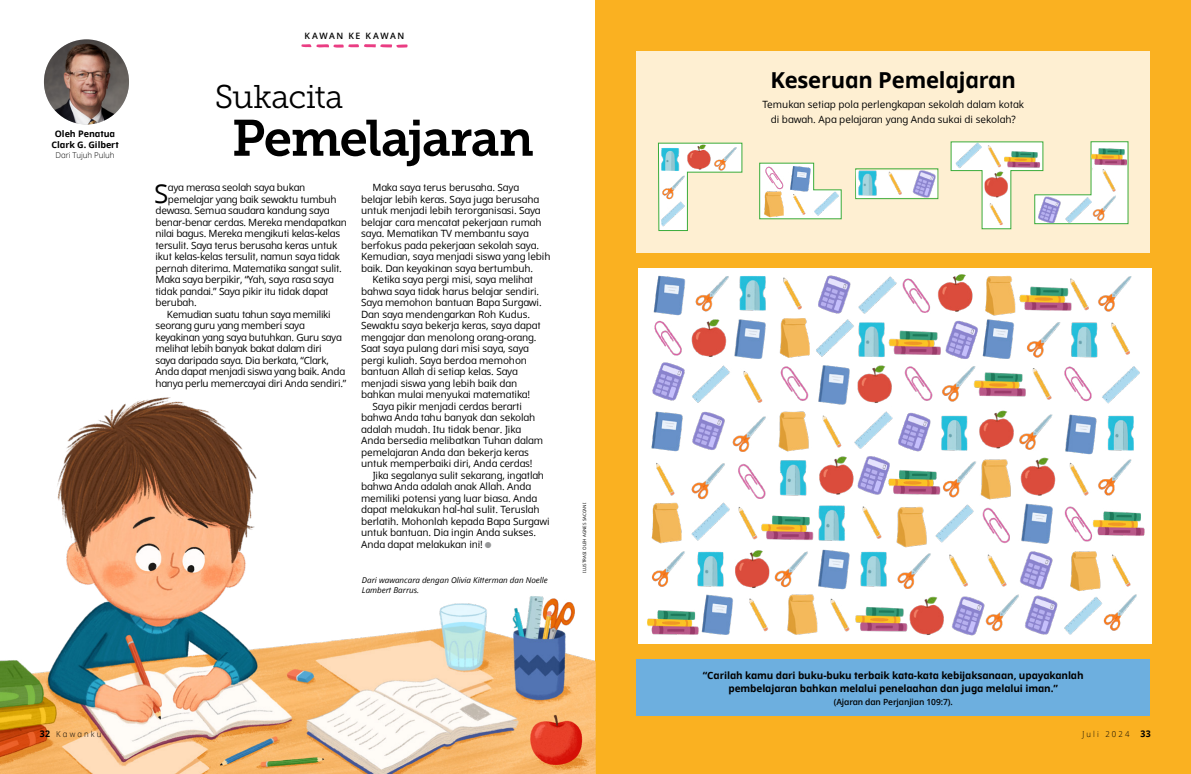
<style>
.page{position:relative;width:1191px;height:774px;background:#fff}
.page>*{position:absolute;margin:0;border:0;box-sizing:border-box;transform-origin:0 0}
.artcl1_h1_next_Museo{font:50.8px "Museo Slablds Lat 700";letter-spacing:-.03em;color:#000}
.artcl1_h1_next_Museo-2{font:32.8px "Museo Slablds Lat 300";letter-spacing:-.015em;color:#000}
.artcl1_p1_first{font:26.1px "Dots Solidlds Lat";color:#000}
.t1{font:700 22px "Dots Solidlds Lat";letter-spacing:-.01em;color:#000}
.artcl1_p1{font:10px/11.5px "Dots Solidlds Lat";letter-spacing:-.01em;color:#000}
.artcl1_p1_first-2{font:10px "Dots Solidlds Lat";letter-spacing:-.02em;color:#000}
.p1_aside_info_first__regular{font:700 10px/13px "Dots Solidlds Lat";letter-spacing:-.01em;color:#000;text-align:center}
.p2_first{font:10px/15px "Dots Solidlds Lat";color:#000;text-align:center}
.p1_author-name{font:700 9px/10.5px "Dots Solidlds Lat";letter-spacing:-.005em;color:#000;text-align:center}
.p1_series-title__articl1_and_articl2{font:600 8.8px "Dots Solidlds Lat";letter-spacing:.185em;color:#000}
.p1_aside_info_first__regular-2{font:600 8.5px "Dots Solidlds Lat";letter-spacing:-.01em;color:#000}
.t2{font:300 8.2px "Dots Solidlds Lat";letter-spacing:.28em;color:#000;scale:.95 1}
.artcl1_p1_event{font:italic 8px/10px "Dots Solidlds Lat";color:#000}
.p1_author-role{font:300 8px "Dots Solidlds Lat";letter-spacing:-.005em;color:#000}
.p1_figure_image_credit_first{font:4.5px "Dots Solidlds Lat";color:#000}
.s1{font-family:"Ding P Ilds Dpi";font-size:8.5px;color:#969798}
.s2{font-weight:700;font-size:9.2px}
</style>
<div class="page">
<div style="left:595px;top:0;width:596px;height:774px;background:#fab121"></div>
<div style="left:636px;top:51px;width:513px;height:201px;background:#feefd2"></div>
<div style="left:638px;top:268px;width:513px;height:375px;background:#fff"></div>
<div style="left:636px;top:659px;width:513px;height:57px;background:#6dafdf"></div>
<img style="left:44px;top:39px;width:85px;height:85px;border-radius:43px">
<svg style="left:759px;top:162px;width:83px;height:58px"></svg>
<img style="left:761px;top:165px;width:81px;height:53px">
<div style="left:855px;top:168px;width:83px;height:31px;border:1px solid #3bac3b"></div>
<img style="left:855px;top:170px;width:82px;height:28px">
<img style="left:0;top:397px;width:595px;height:377px">
<svg style="left:658px;top:142px;width:84px;height:89px"></svg>
<img style="left:660px;top:144px;width:79px;height:85px">
<svg style="left:950px;top:141px;width:178px;height:89px"></svg>
<img style="left:1035px;top:167px;width:92px;height:57px">
<img style="left:1091px;top:147px;width:35px;height:23px">
<svg style="left:301px;top:44px;width:107px;height:4px"></svg>
<img style="left:653px;top:274px;width:479px;height:41px">
<img style="left:654px;top:315px;width:476px;height:42px">
<img style="left:652px;top:357px;width:488px;height:47px">
<img style="left:651px;top:404px;width:483px;height:48px">
<img style="left:656px;top:452px;width:476px;height:46px">
<img style="left:651px;top:498px;width:494px;height:47px">
<img style="left:651px;top:545px;width:480px;height:45px">
<img style="left:647px;top:590px;width:490px;height:46px">
<p class="p1_author-name" style="left:51px;top:129px;width:69px">Oleh Penatua<br>Clark G. Gilbert</p>
<p class="p1_author-role" style="left:55px;top:149px;width:61px">Dari Tujuh Puluh</p>
<p class="p1_series-title__articl1_and_articl2" style="left:305px;top:30px;width:101px">KAWAN KE KAWAN</p>
<p class="artcl1_h1_next_Museo-2" style="left:215px;top:72px;width:130px">Sukacita</p>
<p class="artcl1_h1_next_Museo" style="left:232px;top:97px;width:304px">Pemelajaran</p>
<p class="artcl1_p1" style="left:361px;top:182px;width:191px;text-indent:11px">Maka saya terus berusaha. Saya belajar lebih keras. Saya juga berusaha untuk menjadi lebih terorganisasi. Saya belajar cara mencatat pekerjaan rumah saya. Mematikan TV membantu saya berfokus pada pekerjaan sekolah saya.<br>Kemudian, saya menjadi siswa yang lebih baik. Dan keyakinan saya bertumbuh.</p>
<p class="artcl1_p1" style="left:361px;top:274px;width:182px;text-indent:11px">Ketika saya pergi misi, saya melihat bahwa saya tidak harus belajar sendiri.<br>Saya memohon bantuan Bapa Surgawi.<br>Dan saya mendengarkan Roh Kudus.<br>Sewaktu saya bekerja keras, saya dapat mengajar dan menolong orang-orang.<br>Saat saya pulang dari misi saya, saya pergi kuliah. Saya berdoa memohon bantuan Allah di setiap kelas. Saya menjadi siswa yang lebih baik dan bahkan mulai menyukai matematika!</p>
<p class="artcl1_p1" style="left:361px;top:401px;width:183px;text-indent:11px">Saya pikir menjadi cerdas berarti bahwa Anda tahu banyak dan sekolah adalah mudah. Itu tidak benar. Jika Anda bersedia melibatkan Tuhan dalam pemelajaran Anda dan bekerja keras untuk memperbaiki diri, Anda cerdas!</p>
<p class="artcl1_p1" style="left:361px;top:470px;width:190px;text-indent:11px">Jika segalanya sulit sekarang, ingatlah bahwa Anda adalah anak Allah. Anda memiliki potensi yang luar biasa. Anda dapat melakukan hal-hal sulit. Teruslah berlatih. Mohonlah kepada Bapa Surgawi untuk bantuan. Dia ingin Anda sukses.<br>Anda dapat melakukan ini! <span class="s1">●</span></p>
<p class="artcl1_p1_event" style="left:362px;top:575px;width:187px">Dari wawancara dengan Olivia Kitterman dan Noelle<br>Lambert Barrus.</p>
<p class="artcl1_p1_first" style="left:154px;top:174px;width:16px">S</p>
<p class="artcl1_p1_first-2" style="left:168px;top:180px;width:139px">aya merasa seolah saya bukan</p>
<p class="artcl1_p1_first-2" style="left:168px;top:192px;width:170px">pemelajar yang baik sewaktu tumbuh</p>
<p class="artcl1_p1_first-2" style="left:155px;top:203px;width:176px">dewasa. Semua saudara kandung saya</p>
<p class="artcl1_p1_first-2" style="left:155px;top:215px;width:193px">benar-benar cerdas. Mereka mendapatkan</p>
<p class="artcl1_p1_first-2" style="left:155px;top:226px;width:186px">nilai bagus. Mereka mengikuti kelas-kelas</p>
<p class="artcl1_p1_first-2" style="left:155px;top:238px;width:183px">tersulit. Saya terus berusaha keras untuk</p>
<p class="artcl1_p1_first-2" style="left:155px;top:249px;width:186px">ikut kelas-kelas tersulit, namun saya tidak</p>
<p class="artcl1_p1_first-2" style="left:155px;top:261px;width:188px">pernah diterima. Matematika sangat sulit.</p>
<p class="artcl1_p1_first-2" style="left:155px;top:272px;width:180px">Maka saya berpikir, “Yah, saya rasa saya</p>
<p class="artcl1_p1_first-2" style="left:155px;top:284px;width:174px">tidak pandai.” Saya pikir itu tidak dapat</p>
<p class="artcl1_p1_first-2" style="left:155px;top:295px;width:43px">berubah.</p>
<p class="artcl1_p1" style="left:155px;top:309px;width:192px;text-indent:11px">Kemudian suatu tahun saya memiliki seorang guru yang memberi saya keyakinan yang saya butuhkan. Guru saya melihat lebih banyak bakat dalam diri<br>saya daripada saya. Dia berkata, “Clark, Anda dapat menjadi siswa yang baik. Anda hanya perlu memercayai diri Anda sendiri.”</p>
<p class="p1_figure_image_credit_first" style="left:581px;top:573px;width:71px;rotate:-90deg">ILUSTRASI OLEH AGNES SACCANI</p>
<p class="t1" style="left:770px;top:63px;width:247px">Keseruan Pemelajaran</p>
<p class="p2_first" style="left:762px;top:97px;width:263px">Temukan setiap pola perlengkapan sekolah dalam kotak di bawah. Apa pelajaran yang Anda sukai di sekolah?</p>
<p class="p1_aside_info_first__regular" style="left:703px;top:669px;width:382px">“Carilah kamu dari buku-buku terbaik kata-kata kebijaksanaan, upayakanlah pembelajaran bahkan melalui penelaahan dan juga melalui iman.”</p>
<p class="p1_aside_info_first__regular-2" style="left:833px;top:696px;width:120px">(Ajaran dan Perjanjian 109:7).</p>
<p class="t2" style="left:40px;top:728px;width:66px"><span class="s2">32</span> Kawanku</p>
<p class="t2" style="left:1082px;top:728px;width:74px">Juli 2024 <span class="s2">33</span></p>
</div>
